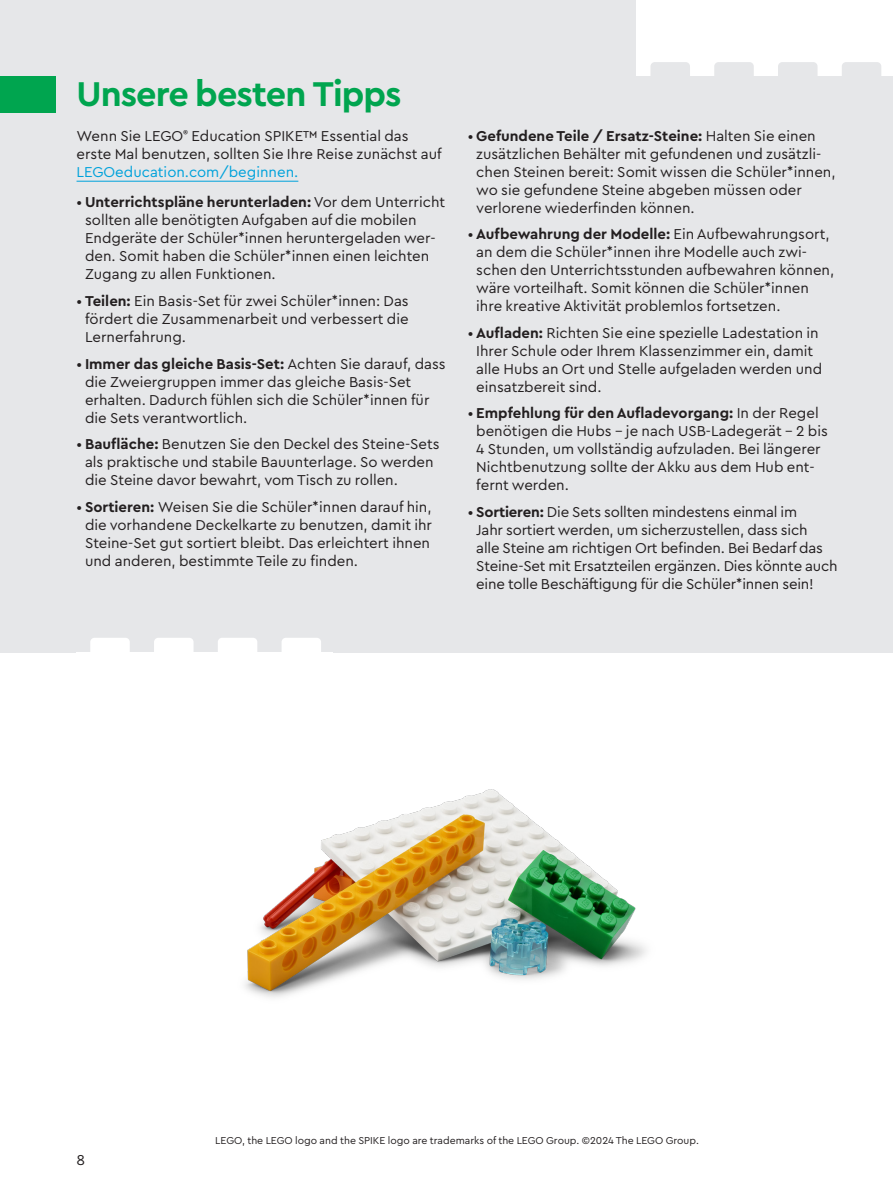
<style>
.page{position:relative;width:893px;height:1191px;background:#fff}
.page>*{position:absolute;margin:0;border:0;box-sizing:border-box;transform-origin:0 0}
.Header_24{font:700 36px "Cera Pro";letter-spacing:-.025em;color:#00a54f}
.Body_10{font:15px/18px "Cera Pro";color:#231f20}
.Body_10-2{font:10.5px "Cera Pro";color:#231f20}
.s1{color:#00a2db}
.s2{font-weight:700}
</style>
<div class="page">
<div style="left:0;top:0;width:893px;height:652px;background:#e6e7e9"></div>
<svg style="left:90px;top:638px;width:40px;height:14px"></svg>
<svg style="left:154px;top:638px;width:40px;height:14px"></svg>
<svg style="left:218px;top:638px;width:39px;height:14px"></svg>
<svg style="left:282px;top:638px;width:39px;height:14px"></svg>
<div style="left:637px;top:0;width:256px;height:77px;background:#fff"></div>
<svg style="left:650px;top:62px;width:40px;height:15px"></svg>
<svg style="left:714px;top:62px;width:40px;height:15px"></svg>
<svg style="left:778px;top:62px;width:39px;height:15px"></svg>
<svg style="left:842px;top:62px;width:39px;height:15px"></svg>
<hr style="left:77px;top:181px;width:221px;height:1px;background:#00a2db">
<div style="left:0;top:77px;width:55px;height:36px;background:#00a54f"></div>
<img style="left:244px;top:789px;width:403px;height:209px">
<p class="Header_24" style="left:77px;top:70px;width:326px">Unsere besten Tipps</p>
<p class="Body_10" style="left:77px;top:126px;width:367px">Wenn Sie LEGO<sup>®</sup> Education SPIKE™ Essential das erste Mal benutzen, sollten Sie Ihre Reise zunächst auf<br><span class="s1">LEGOeducation.com/beginnen.</span></p>
<p class="Body_10" style="left:85px;top:193px;width:362px;text-indent:-9px">• <span class="s2">Unterrichtspläne herunterladen:</span> Vor dem Unterricht sollten alle benötigten Aufgaben auf die mobilen Endgeräte der Schüler*innen heruntergeladen wer&shy;den. Somit haben die Schüler*innen einen leichten Zugang zu allen Funktionen.</p>
<p class="Body_10" style="left:85px;top:291px;width:325px;text-align:justify;text-indent:-9px">• <span class="s2">Teilen:</span> Ein Basis-Set für zwei Schüler*innen: Das fördert die Zusammenarbeit und verbessert die Lernerfahrung.</p>
<p class="Body_10" style="left:85px;top:354px;width:362px;text-indent:-9px">• <span class="s2">Immer das gleiche Basis-Set:</span> Achten Sie darauf, dass die Zweiergruppen immer das gleiche Basis-Set erhalten. Dadurch fühlen sich die Schüler*innen für die Sets verantwortlich.</p>
<p class="Body_10" style="left:85px;top:434px;width:356px;text-indent:-9px">• <span class="s2">Baufläche:</span> Benutzen Sie den Deckel des Steine-Sets als praktische und stabile Bauunterlage. So werden die Steine davor bewahrt, vom Tisch zu rollen.</p>
<p class="Body_10" style="left:85px;top:497px;width:348px;text-indent:-9px">• <span class="s2">Sortieren:</span> Weisen Sie die Schüler*innen darauf hin, die vorhandene Deckelkarte zu benutzen, damit ihr Steine-Set gut sortiert bleibt. Das erleichtert ihnen und anderen, bestimmte Teile zu finden.</p>
<p class="Body_10" style="left:476px;top:126px;width:361px;text-indent:-9px">• <span class="s2">Gefundene Teile / Ersatz-Steine:</span> Halten Sie einen zusätzlichen Behälter mit gefundenen und zusätzli&shy;chen Steinen bereit: Somit wissen die Schüler*innen, wo sie gefundene Steine abgeben müssen oder verlorene wiederfinden können.</p>
<p class="Body_10" style="left:476px;top:224px;width:359px;text-indent:-9px">• <span class="s2">Aufbewahrung der Modelle:</span> Ein Aufbewahrungsort, an dem die Schüler*innen ihre Modelle auch zwi&shy;schen den Unterrichtsstunden aufbewahren können, wäre vorteilhaft. Somit können die Schüler*innen ihre kreative Aktivität problemlos fortsetzen.</p>
<p class="Body_10" style="left:476px;top:323px;width:347px;text-indent:-9px">• <span class="s2">Aufladen:</span> Richten Sie eine spezielle Ladestation in Ihrer Schule oder Ihrem Klassenzimmer ein, damit alle Hubs an Ort und Stelle aufgeladen werden und einsatzbereit sind.</p>
<p class="Body_10" style="left:476px;top:403px;width:353px;text-indent:-9px">• <span class="s2">Empfehlung für den Aufladevorgang:</span> In der Regel benötigen die Hubs – je nach USB-Ladegerät – 2 bis 4 Stunden, um vollständig aufzuladen. Bei längerer Nichtbenutzung sollte der Akku aus dem Hub ent&shy;fernt werden.</p>
<p class="Body_10" style="left:476px;top:502px;width:363px;text-indent:-9px">• <span class="s2">Sortieren:</span> Die Sets sollten mindestens einmal im<br>Jahr sortiert werden, um sicherzustellen, dass sich<br>alle Steine am richtigen Ort befinden. Bei Bedarf das Steine-Set mit Ersatzteilen ergänzen. Dies könnte auch eine tolle Beschäftigung für die Schüler*innen sein!</p>
<p class="Body_10" style="left:77px;top:1150px;width:10px">8</p>
<p class="Body_10-2" style="left:215px;top:1133px;width:485px">LEGO, the LEGO logo and the SPIKE logo are trademarks of the LEGO Group. ©2024 The LEGO Group.</p>
</div>
